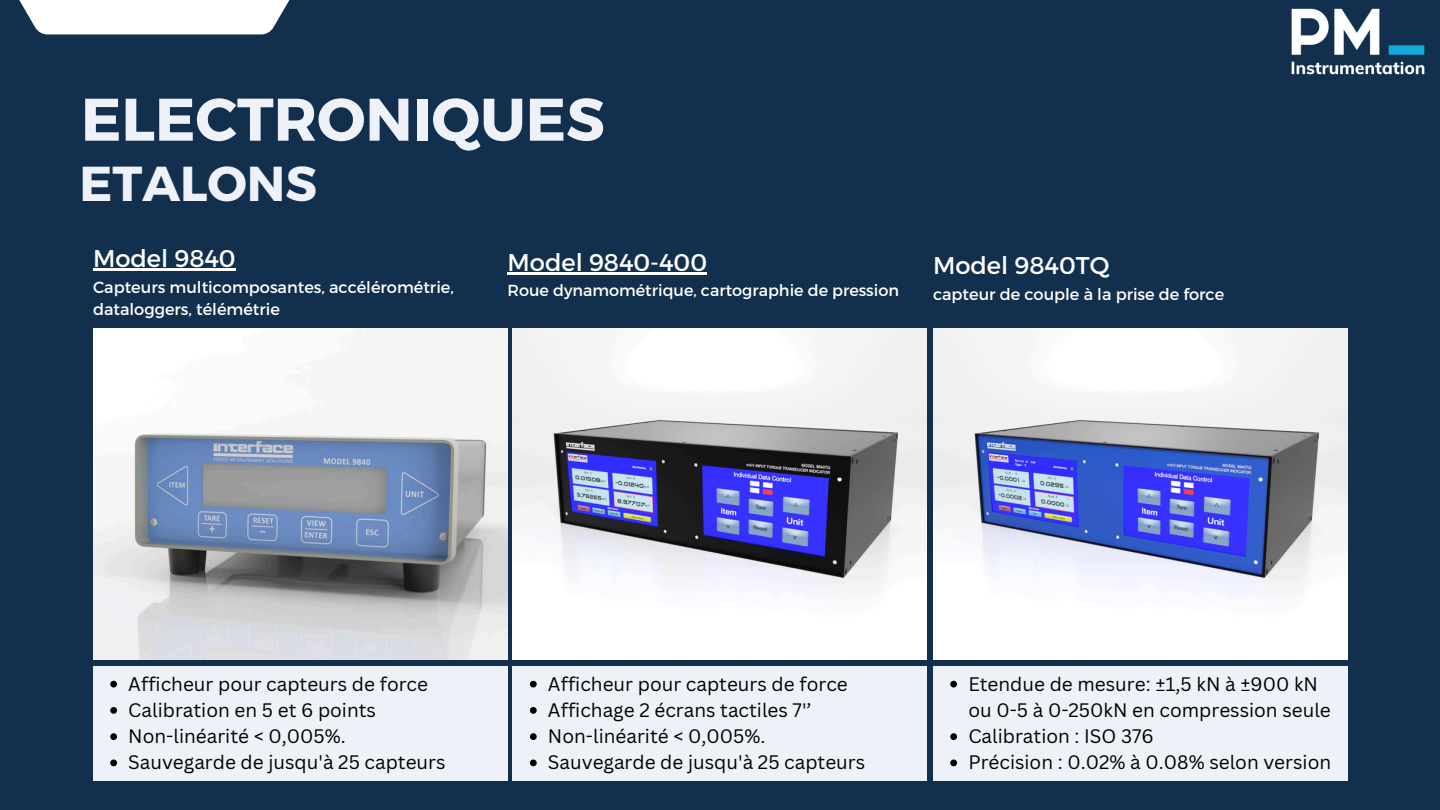
<style>
.page{position:relative;width:1440px;height:810px;background:#12304d}
.page>*{position:absolute;margin:0;border:0;box-sizing:border-box;transform-origin:0 0}
.t1{font:700 60px "Montserrat";color:#eef1f8}
.t2{font:700 49px "Montserrat";color:#eef1f8}
.t3{font:24.2px "Montserrat";color:#fff}
.t4{font:19px/26.2px "Canva Sans";color:#000}
.t5{font:16.2px/22.5px "Montserrat";color:#fff}
.t6{font:16px "Montserrat";color:#fff}
</style>
<div class="page">
<svg style="left:19px;top:0;width:271px;height:34px;fill:#fff"></svg>
<img style="left:1291px;top:8px;width:134px;height:67px">
<hr style="left:93px;top:269px;width:143px;height:2px;background:#fff">
<hr style="left:508px;top:273px;width:199px;height:2px;background:#fff">
<div style="left:93px;top:667px;width:414px;height:114px;background:#eef1f8"></div>
<svg style="left:110px;top:681px;width:7px;height:7px"></svg>
<svg style="left:110px;top:707px;width:7px;height:7px"></svg>
<svg style="left:110px;top:733px;width:7px;height:7px"></svg>
<svg style="left:110px;top:760px;width:7px;height:6px"></svg>
<div style="left:513px;top:667px;width:414px;height:114px;background:#eef1f8"></div>
<svg style="left:530px;top:681px;width:7px;height:7px"></svg>
<svg style="left:530px;top:707px;width:7px;height:7px"></svg>
<svg style="left:530px;top:733px;width:7px;height:7px"></svg>
<svg style="left:530px;top:760px;width:7px;height:6px"></svg>
<div style="left:933px;top:667px;width:414px;height:114px;background:#eef1f8"></div>
<svg style="left:950px;top:681px;width:7px;height:7px"></svg>
<svg style="left:950px;top:733px;width:7px;height:7px"></svg>
<svg style="left:950px;top:760px;width:7px;height:6px"></svg>
<img style="left:93px;top:329px;width:414px;height:331px">
<img style="left:513px;top:329px;width:414px;height:331px">
<img style="left:933px;top:329px;width:414px;height:331px">
<p class="t1" style="left:81px;top:80px;width:525px">ELECTRONIQUES</p>
<p class="t2" style="left:79px;top:152px;width:239px">ETALONS</p>
<h2 class="t3" style="left:93px;top:243px;width:144px">Model 9840</h2>
<p class="t5" style="left:93px;top:275px;width:362px">Capteurs multicomposantes, accélérométrie, dataloggers, télémétrie</p>
<p class="t3" style="left:508px;top:247px;width:201px">Model 9840-400</p>
<p class="t6" style="left:508px;top:280px;width:393px">Roue dynamométrique, cartographie de pression</p>
<p class="t3" style="left:933px;top:250px;width:178px">Model 9840TQ</p>
<p class="t5" style="left:933px;top:282px;width:293px">capteur de couple à la prise de force</p>
<p class="t4" style="left:128px;top:670px;width:301px">Afficheur pour capteurs de force</p>
<p class="t4" style="left:128px;top:696px;width:249px">Calibration en 5 et 6 points</p>
<p class="t4" style="left:128px;top:723px;width:219px">Non-linéarité &lt; 0,005%.</p>
<p class="t4" style="left:128px;top:749px;width:319px">Sauvegarde de jusqu'à 25 capteurs</p>
<p class="t4" style="left:548px;top:670px;width:301px">Afficheur pour capteurs de force</p>
<p class="t4" style="left:548px;top:696px;width:265px">Affichage 2 écrans tactiles 7'’</p>
<p class="t4" style="left:548px;top:723px;width:219px">Non-linéarité &lt; 0,005%.</p>
<p class="t4" style="left:548px;top:749px;width:319px">Sauvegarde de jusqu'à 25 capteurs</p>
<p class="t4" style="left:968px;top:670px;width:364px">Etendue de mesure: ±1,5 kN à ±900 kN ou 0-5 à 0-250kN en compression seule</p>
<p class="t4" style="left:968px;top:723px;width:187px">Calibration : ISO 376</p>
<p class="t4" style="left:968px;top:749px;width:364px">Précision : 0.02% à 0.08% selon version</p>
</div>
